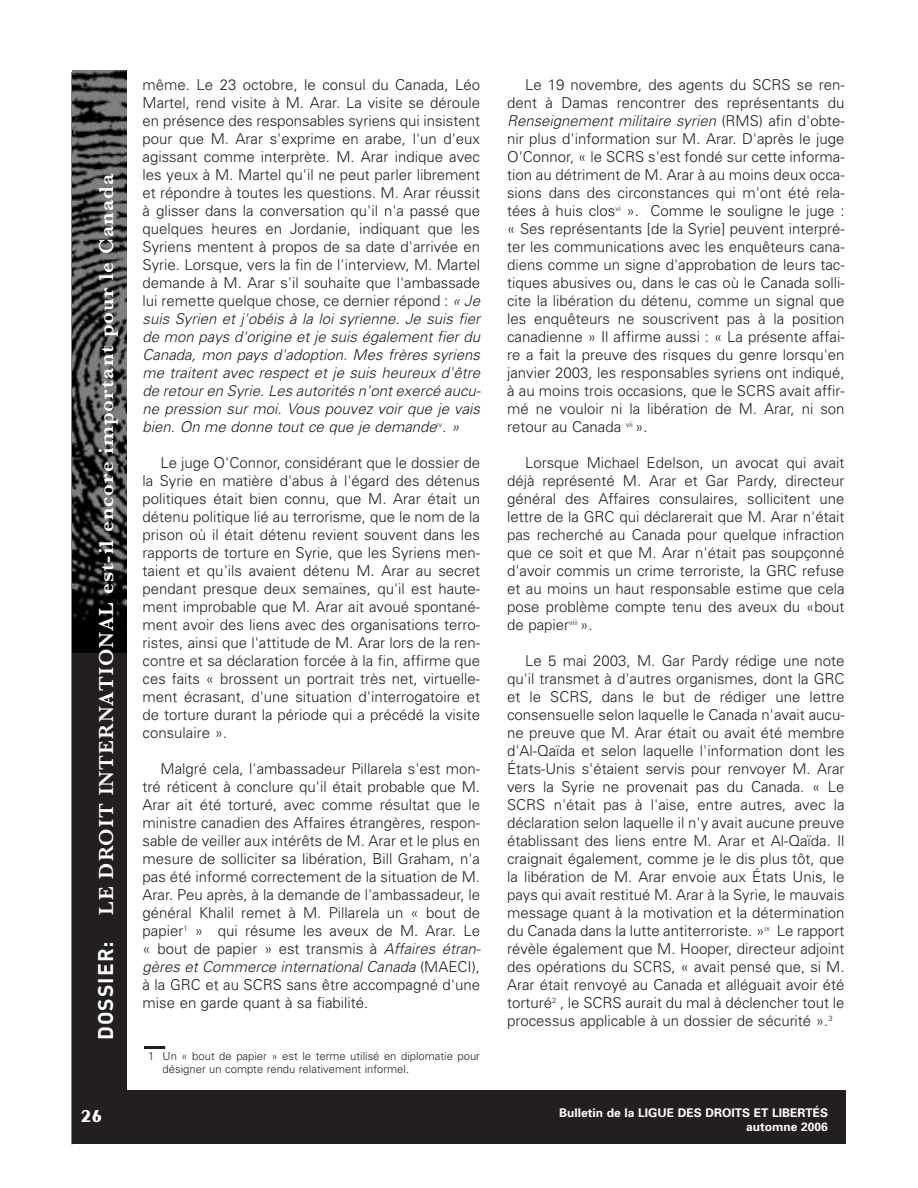
<style>
.page{position:relative;width:918px;height:1188px;background:#fff}
.page>*{position:absolute;margin:0;border:0;box-sizing:border-box;transform-origin:0 0}
.t1{font:600 21px "Baskerville";letter-spacing:.05em;color:#fff}
.t2{font:700 18px "Peignot";color:#fff}
.t3{font:300 15px/18px "Univers";color:#231f20;text-align:justify}
.t4{font:700 12px/14.4px "Univers";color:#fff;text-align:right}
.t5{font:300 11.25px/13.5px "Univers";color:#231f20}
.s1{font-family:"DIN";font-weight:700}
.s2{font-style:italic}
</style>
<div class="page">
<div style="left:72px;top:1090px;width:774px;height:54px;background:#231f20"></div>
<div style="left:72px;top:71px;width:54px;height:1023px;background:#231f20"></div>
<img style="left:72px;top:71px;width:54px;height:582px">
<hr style="left:144px;top:1046px;width:21px;height:3px;background:#231f20">
<h1 class="t1" style="left:99px;top:1040px;width:868px;rotate:-90deg"><span class="s1">DOSSIER:</span> LE DROIT INTERNATIONAL est-il encore important pour le Canada</h1>
<p class="t2" style="left:81px;top:1109px;width:23px">26</p>
<p class="t3" style="left:143px;top:77px;width:342px;text-align:left">même. Le 23 octobre, le consul du Canada, Léo Martel, rend visite à M. Arar. La visite se déroule en présence des responsables syriens qui insistent pour que M. Arar s'exprime en arabe, l'un d'eux agissant comme interprète. M. Arar indique avec les yeux à M. Martel qu'il ne peut parler librement et répondre à toutes les questions. M. Arar réussit à glisser dans la conversation qu'il n'a passé que quelques heures en Jordanie, indiquant que les Syriens mentent à propos de sa date d'arrivée en Syrie. Lorsque, vers la fin de l'interview, M. Martel demande à M. Arar s'il souhaite que l'ambassade lui remette quelque chose, ce dernier répond : <span class="s2">« Je suis Syrien et j 'obéis à la loi syrienne. Je suis fier de mon pays d'origine et je suis également fier du Canada, mon pays d'adoption. Mes frères syriens me traitent avec respect et je suis heureux d'être de retouren Syrie.Les autorités n'ontexercé aucu&shy;ne pression sur moi. Vous pouvez voir que je vais bien. On me donne tout ce que je demande</span><sup>i</sup> <sup>v</sup> <span class="s2">. »</span></p>
<p class="t3" style="left:143px;top:455px;width:339px;text-indent:18px">Le juge O'Connor, considérant que le dossier de la Syrie en matière d'abus à l'égard des détenus politiques était bien connu, que M. Arar était un détenu politique lié au terrorisme, que le nom de la prison où il était détenu revient souvent dans les rapports de torture en Syrie, que les Syriens men&shy;taient et qu'ils avaient détenu M. Arar au secret pendant presque deux semaines, qu'il est haute&shy;ment improbable que M. Arar ait avoué spontané&shy;ment avoir des liens avec des organisations terro&shy;ristes, ainsi que l'attitude de M. Arar lors de la ren&shy;contre et sa déclaration forcée à la fin, affirme que ces faits « brossent un portrait très net, virtuelle&shy;ment écrasant, d'une situation d'interrogatoire et de torture durant la période qui a précédé la visite consulaire ».</p>
<p class="t3" style="left:143px;top:761px;width:342px;text-align:left;text-indent:18px">Malgré cela, l'ambassadeur Pillarela s'est mon&shy;tré réticent à conclure qu'il était probable que M.<br>Arar ait été torturé, avec comme résultat que le ministre canadien des Affaires étrangères, respon&shy;sable de veiller aux intérêts de M. Arar et le plus en mesure de solliciter sa libération, Bill Graham, n'a pas été informé correctement de la situation de M.<br>Arar. Peu après, à la demande de l'ambassadeur, le général Khalil remet à M. Pillarela un « bout de papier<sup>1</sup> » qui résume les aveux de M. Arar. Le « bout de papier » est transmis à <span class="s2">Affaires étran&shy;gères et Commerce international Canada</span> ( M A E C I ) , à la GRC et au SCRS sans être accompagné d'une mise en garde quant à sa fiabilité.</p>
<p class="t5" style="left:163px;top:1050px;width:319px;text-indent:-15px">1 Un « bout de papier » est le terme utilisé en diplomatie pour désigner un compte rendu relativement informel.</p>
<p class="t3" style="left:507px;top:77px;width:339px;text-indent:18px">Le 19 novembre, des agents du SCRS se ren&shy;dent à Damas rencontrer des représentants du <span class="s2">Renseignement militaire syrien</span> ( R M S ) a f i n d ' o b t e - nir plus d'information sur M. Arar. D'après le juge O'Connor, « le SCRS s'est fondé sur cette informa&shy;tion au détriment de M. Arar à au moins deux occa&shy;sions dans des circonstances qui m'ont été rela&shy;tées à huis clos<sup>vi</sup> ». Comme le souligne le juge : « Ses représentants [de la Syrie] peuvent interpré&shy;ter les communications avec les enquêteurs cana&shy;diens comme un signe d'approbation de leurs tac&shy;tiques abusives ou, dans le cas où le Canada solli&shy;cite la libération du détenu, comme un signal que les enquêteurs ne souscrivent pas à la position canadienne » Il affirme aussi : « La présente affai&shy;re a fait la preuve des risques du genre lorsqu'en janvier 2003, les responsables syriens ont indiqué, à au moins trois occasions, que le SCRS avait affir&shy;mé ne vouloir ni la libération de M. Arar, ni son retour au Canada <sup>vii</sup> ».</p>
<p class="t3" style="left:507px;top:455px;width:339px;text-indent:18px">Lorsque Michael Edelson, un avocat qui avait déjà représenté M. Arar et Gar Pardy, directeur général des Affaires consulaires, sollicitent une lettre de la GRC qui déclarerait que M. Arar n'était pas recherché au Canada pour quelque infraction que ce soit et que M. Arar n'était pas soupçonné d'avoir commis un crime terroriste, la GRC refuse et au moins un haut responsable estime que cela pose problème compte tenu des aveux du «bout de papier<sup>viii</sup> ».</p>
<p class="t3" style="left:507px;top:653px;width:339px;text-indent:18px">Le 5 mai 2003, M. Gar Pardy rédige une note qu'il transmet à d'autres organismes, dont la GRC et le SCRS, dans le but de rédiger une lettre consensuelle selon laquelle le Canada n'avait aucu&shy;ne preuve que M. Arar était ou avait été membre d'Al-Qaïda et selon laquelle l'information dont les États-Unis s'étaient servis pour renvoyer M. Arar vers la Syrie ne provenait pas du Canada. « Le SCRS n'était pas à l'aise, entre autres, avec la déclaration selon laquelle il n'y avait aucune preuve établissant des liens entre M. Arar et Al-Qaïda. Il craignait également, comme je le dis plus tôt, que la libération de M. Arar envoie aux États Unis, le pays qui avait restitué M. Arar à la Syrie, le mauvais message quant à la motivation et la détermination du Canada dans la lutte antiterroriste. »<sup>ix</sup> Le rapport révèle également que M. Hooper, directeur adjoint des opérations du SCRS, « avait pensé que, si M.<br>Arar était renvoyé au Canada et alléguait avoir été torturé<sup>2</sup> , le SCRS aurait du mal à déclencher tout le processus applicable à un dossier de sécurité ».<sup>3</sup></p>
<p class="t4" style="left:559px;top:1107px;width:270px">Bulletin de la LIGUE DES DROITS ET LIBERTÉS automne 2006</p>
</div>
